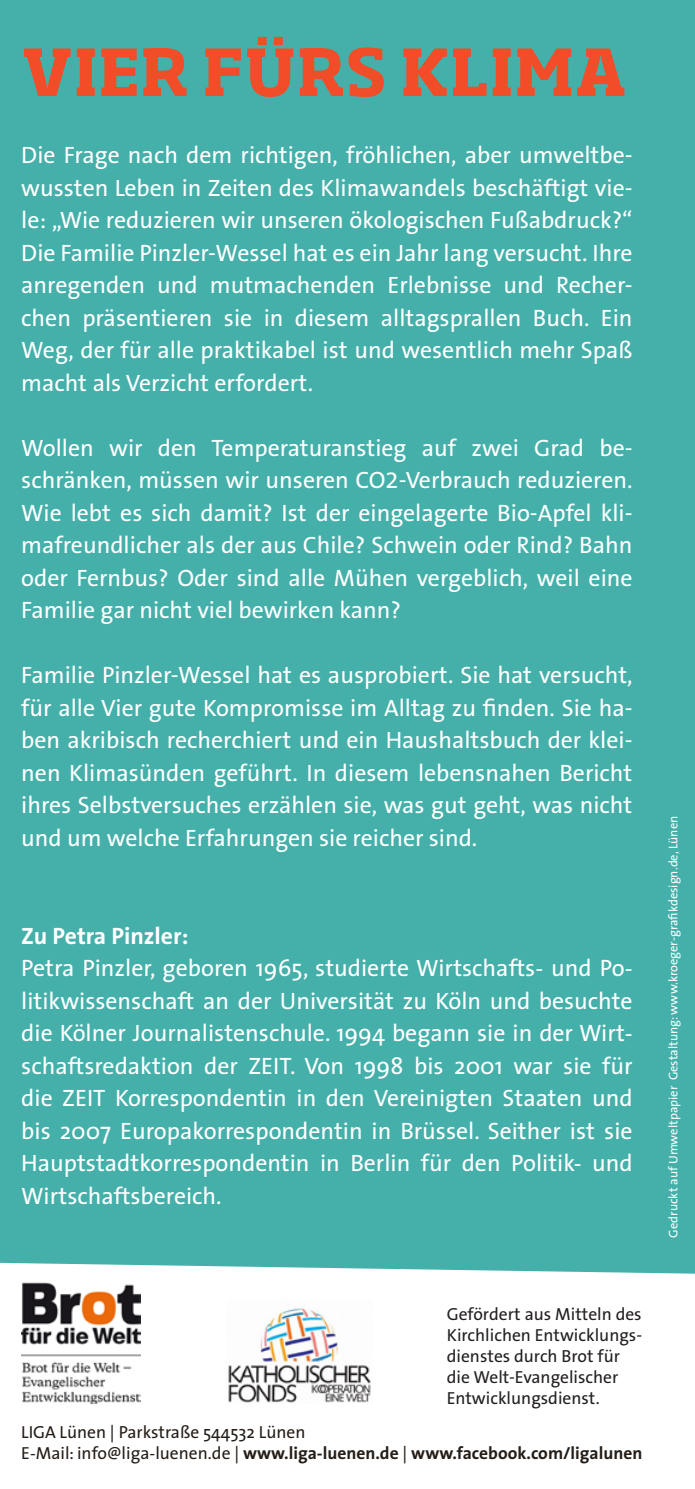
<style>
.page{position:relative;width:695px;height:1489px;background:#fff}
.page>*{position:absolute;margin:0;border:0;box-sizing:border-box;transform-origin:0 0}
.t1{font:700 63.75px "Soho Std";letter-spacing:.015em;color:#f04d28}
.t2{font:23.75px/32.5px "The Sans B5 Plain";color:#fff;text-align:justify}
.t3{font:23.75px/32.5px "The Sans";color:#fff;text-align:justify}
.t4{font:700 23.75px "The Sans B7";color:#fff}
.t5{font:17.5px/21px "The Sans B5 Plain";color:#231f20}
.t6{font:700 17.5px "The Sans";color:#251d17}
.t7{font:17.5px "The Sans";color:#251d17}
.t8{font:12.5px "The Sans";color:#fff}
.s1{font-weight:400}
</style>
<div class="page">
<div style="left:0;top:0;width:694px;height:1281px;background:#45b0aa"></div>
<svg style="left:0;top:1262px;width:694px;height:142px"></svg>
<img style="left:226px;top:1299px;width:146px;height:103px">
<img style="left:21px;top:1272px;width:120px;height:130px">
<p class="t1" style="left:22px;top:31px;width:606px">VIER FÜRS KLIMA</p>
<p class="t2" style="left:21px;top:140px;width:612px">Die Frage nach dem richtigen, fröhlichen, aber umweltbe&shy;wussten Leben in Zeiten des Klimawandels beschäftigt vie&shy;le: „Wie reduzieren wir unseren ökologischen Fußabdruck?“ Die Familie Pinzler-Wessel hat es ein Jahr lang versucht. Ihre anregenden und mutmachenden Erlebnisse und Recher&shy;chen präsentieren sie in diesem alltagsprallen Buch. Ein Weg, der für alle praktikabel ist und wesentlich mehr Spaß macht als Verzicht erfordert.</p>
<p class="t2" style="left:21px;top:432px;width:612px">Wollen wir den Temperaturanstieg auf zwei Grad be&shy;schränken, müssen wir unseren CO2-Verbrauch reduzieren.<br>Wie lebt es sich damit? Ist der eingelagerte Bio-Apfel kli&shy;mafreundlicher als der aus Chile? Schwein oder Rind? Bahn oder Fernbus? Oder sind alle Mühen vergeblich, weil eine Familie gar nicht viel bewirken kann?</p>
<p class="t2" style="left:21px;top:660px;width:612px">Familie Pinzler-Wessel hat es ausprobiert. Sie hat versucht, für alle Vier gute Kompromisse im Alltag zu finden. Sie ha&shy;ben akribisch recherchiert und ein Haushaltsbuch der klei&shy;nen Klimasünden geführt. In diesem lebensnahen Bericht ihres Selbstversuches erzählen sie, was gut geht, was nicht und um welche Erfahrungen sie reicher sind.</p>
<p class="t4" style="left:21px;top:922px;width:169px">Zu Petra Pinzler:</p>
<p class="t3" style="left:21px;top:951px;width:612px">Petra Pinzler, geboren 1965, studierte Wirtschafts- und Po&shy;litikwissenschaft an der Universität zu Köln und besuchte die Kölner Journalistenschule. 1994 begann sie in der Wirt&shy;schaftsredaktion der ZEIT. Von 1998 bis 2001 war sie für die ZEIT Korrespondentin in den Vereinigten Staaten und bis 2007 Europakorrespondentin in Brüssel. Seither ist sie Hauptstadtkorrespondentin in Berlin für den Politik- und Wirtschaftsbereich.</p>
<p class="t8" style="left:662px;top:1237px;width:423px;rotate:-90deg">Gedruckt auf Umweltpapier Gestaltung: www.kroeger-grafikdesign.de, Lünen</p>
<p class="t5" style="left:446px;top:1304px;width:197px">Gefördert aus Mitteln des<br>Kirchlichen Entwicklungs&shy;dienstes durch Brot für die Welt-Evangelischer<br>Entwicklungsdienst.</p>
<p class="t7" style="left:21px;top:1417px;width:285px">LIGA Lünen | Parkstraße 544532 Lünen</p>
<p class="t6" style="left:21px;top:1438px;width:622px"><span class="s1">E-Mail: info@liga-luenen.de |</span> www.liga-luenen.de <span class="s1">|</span> www.facebook.com/ligalunen</p>
</div>
